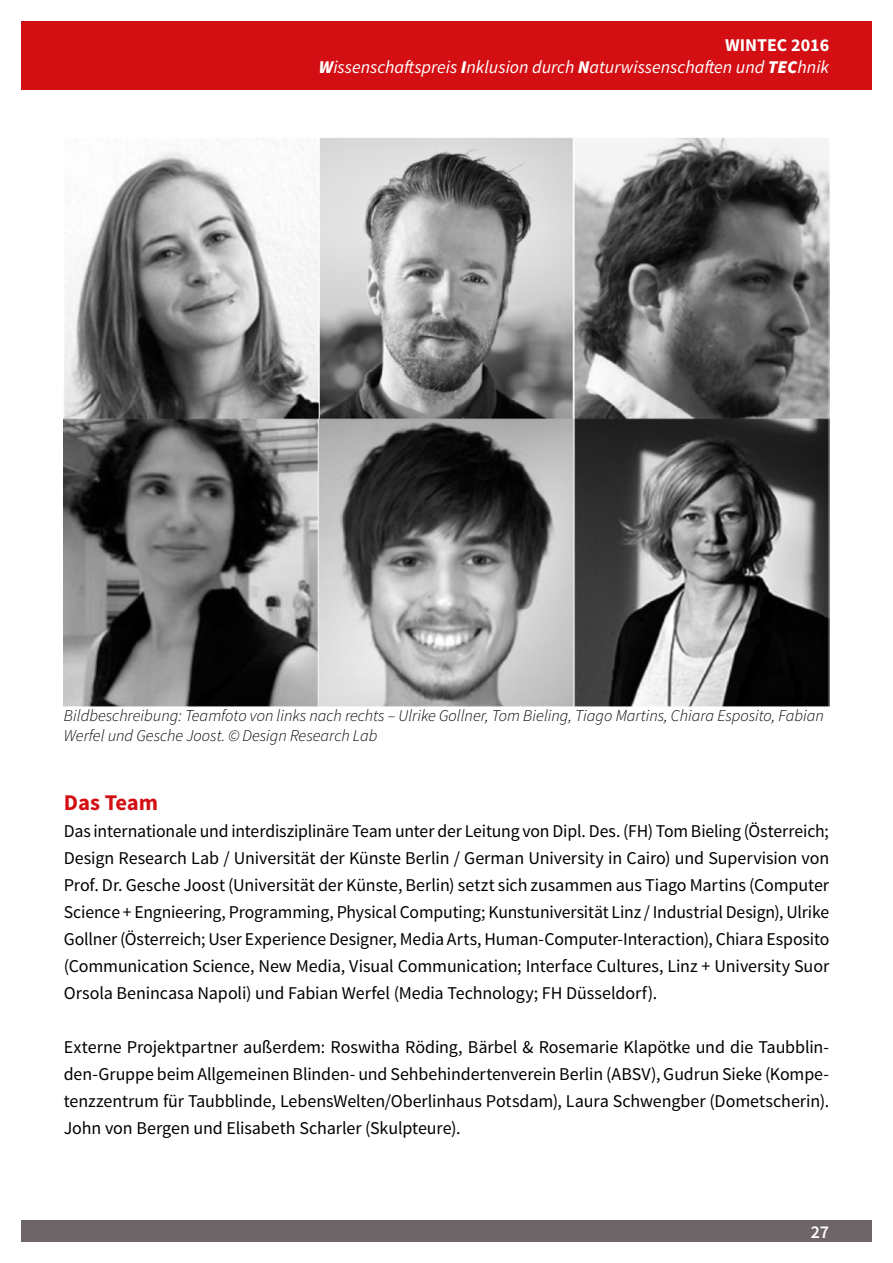
<style>
.page{position:relative;width:893px;height:1263px;background:#fff}
.page>*{position:absolute;margin:0;border:0;box-sizing:border-box;transform-origin:0 0}
.Ü_2{font:700 22.5px "Source Sans Pro";color:#d40f14}
.Fliesstext{font:18px/27px "Source Sans Pro";letter-spacing:-.005em;color:#000;text-align:justify}
.t1{font:italic 18px/21.6px "Source Sans Pro";color:#fff;text-align:right}
.t2{font:600 18px "Source Sans Pro";color:#fff}
.Bld{font:italic 300 16.5px/19.8px "Source Sans Pro";color:#000}
.s1{font-weight:700;font-style:normal}
.s2{font-weight:900}
</style>
<div class="page">
<div style="left:21px;top:1220px;width:851px;height:22px;background:#6e6569"></div>
<div style="left:21px;top:21px;width:851px;height:68px;background:#d40f14"></div>
<img style="left:64px;top:137px;width:765px;height:570px">
<p class="t1" style="left:319px;top:34px;width:512px"><span class="s1">WINTEC 2016<br></span><span class="s2">W</span>issenschaftspreis <span class="s2">I</span>nklusion durch <span class="s2">N</span>aturwissenschaften und <span class="s2">TEC</span>hnik</p>
<p class="Bld" style="left:64px;top:706px;width:762px">Bildbeschreibung: Teamfoto von links nach rechts – Ulrike Gollner, Tom Bieling, Tiago Martins, Chiara Esposito, Fabian<br>Werfel und Gesche Joost. © Design Research Lab</p>
<h2 class="Ü_2" style="left:64px;top:788px;width:96px">Das Team</h2>
<p class="Fliesstext" style="left:64px;top:818px;width:767px">Das internationale und interdisziplinäre Team unter der Leitung von Dipl. Des. (FH) Tom Bieling (Österreich; Design Research Lab / Universität der Kü nste Berlin / German University in Cairo) und Supervision von Prof. Dr. Gesche Joost (Universität der Kü nste, Berlin) setzt sich zusammen aus Tiago Martins (Computer Science + Engnieering, Programming, Physical Computing; Kunstuniversität Linz / Industrial Design), Ulrike Gollner (Österreich; User Experience Designer, Media Arts, Human-Computer-Interaction), Chiara Esposito (Communication Science, New Media, Visual Communication; Interface Cultures, Linz + University Suor Orsola Benincasa Napoli) und Fabian Werfel (Media Technology; FH Düsseldorf).</p>
<p class="Fliesstext" style="left:64px;top:1034px;width:767px">Externe Projektpartner außerdem: Roswitha Röding, Bärbel &amp; Rosemarie Klapötke und die Taubblin&shy;den-Gruppe beim Allgemeinen Blinden- und Sehbehindertenverein Berlin (ABSV), Gudrun Sieke (Kompe&shy;tenzzentrum fü r Taubblinde, LebensWelten/Oberlinhaus Potsdam), Laura Schwengber (Dometscherin).<br>John von Bergen und Elisabeth Scharler (Skulpteure).</p>
<p class="t2" style="left:811px;top:1221px;width:20px">27</p>
</div>
